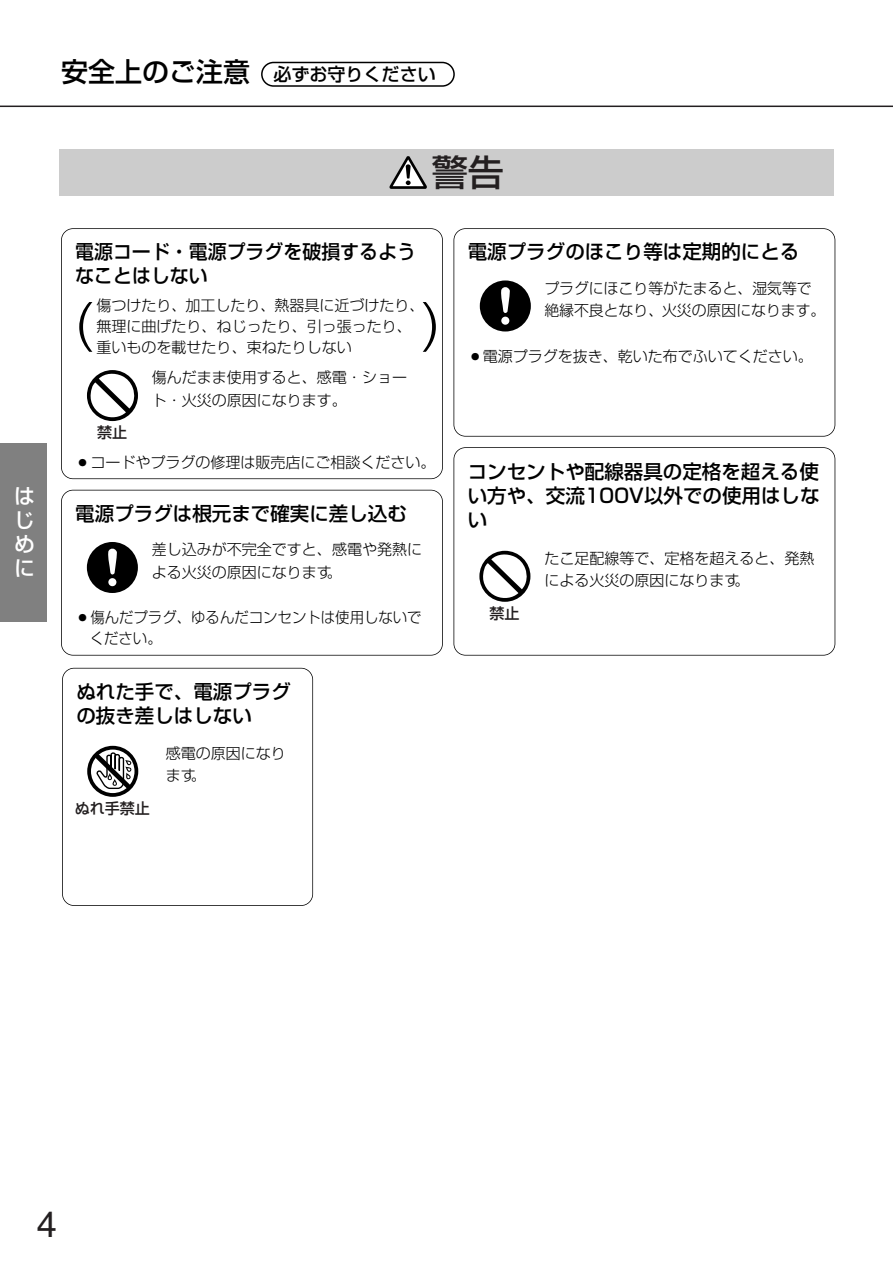
<style>
.page{position:relative;width:893px;height:1263px;background:#fff}
.page>*{position:absolute;margin:0;border:0;box-sizing:border-box;transform-origin:0 0}
.t1{font:300 54px "Shin Go";color:#000}
.t2{font:500 36px "Shin Go";color:#231f20}
.t3{font:36px "Helvetica";color:#231f20}
.t4{font:500 27px "Shin Go";color:#000}
.t5{font:500 21px/24px "Shin Go";color:#fff;text-align:justify}
.t6{font:500 19.5px/24px "Shin Go";color:#000}
.t7{font:500 18px "Shin Go";color:#000}
.t8{font:300 15px/22.5px "Shin Go";color:#000}
.t9{font:300 15px/21px "Shin Go";color:#000;scale:.96 1}
.t10{font:500 15px "Shin Go";color:#231f20}
</style>
<div class="page">
<hr style="left:0;top:106px;width:892px;height:1px;background:#231f20">
<div style="left:0;top:443px;width:47px;height:179px;background:#808080"></div>
<div style="left:60px;top:149px;width:773px;height:47px;background:#ccc"></div>
<svg style="left:389px;top:156px;width:38px;height:33px"></svg>
<div style="left:61px;top:228px;width:382px;height:251px;border:2px solid #000;border-radius:12px"></div>
<svg style="left:87px;top:370px;width:51px;height:51px"></svg>
<svg style="left:90px;top:373px;width:45px;height:46px"></svg>
<div style="left:453px;top:228px;width:382px;height:209px;border:2px solid #000;border-radius:12px"></div>
<div style="left:480px;top:280px;width:51px;height:52px;background:#000;border-radius:50%"></div>
<div style="left:501px;top:317px;width:8px;height:8px;background:#fff;border-radius:50%"></div>
<svg style="left:501px;top:287px;width:9px;height:26px"></svg>
<div style="left:453px;top:447px;width:382px;height:209px;border:2px solid #000;border-radius:12px"></div>
<svg style="left:479px;top:551px;width:51px;height:51px"></svg>
<svg style="left:482px;top:553px;width:45px;height:46px"></svg>
<div style="left:61px;top:490px;width:382px;height:166px;border:2px solid #000;border-radius:12px"></div>
<div style="left:87px;top:542px;width:51px;height:51px;background:#000;border-radius:50%"></div>
<div style="left:108px;top:578px;width:8px;height:8px;background:#fff;border-radius:50%"></div>
<svg style="left:108px;top:548px;width:9px;height:27px"></svg>
<svg style="left:261px;top:62px;width:194px;height:25px"></svg>
<div style="left:62px;top:668px;width:251px;height:238px;border:2px solid #000;border-radius:12px"></div>
<svg style="left:87px;top:746px;width:51px;height:51px"></svg>
<h3 class="t4" style="left:61px;top:62px;width:191px">安全上のご注意</h3>
<p class="t7" style="left:273px;top:67px;width:163px">必ずお守りください</p>
<h2 class="t2" style="left:432px;top:159px;width:74px">警告</h2>
<h3 class="t5" style="left:14px;top:487px;width:22px">はじめに</h3>
<h3 class="t6" style="left:75px;top:242px;width:342px">電源コード・電源プラグを破損するようなことはしない</h3>
<p class="t8" style="left:97px;top:297px;width:329px;line-height:21px">傷つけたり、加工したり、熱器具に近づけたり、無理に曲げたり、ねじったり、引っ張ったり、</p>
<h1 class="t1" style="left:74px;top:304px;width:21px">(</h1>
<h1 class="t1" style="left:421px;top:304px;width:21px">)</h1>
<p class="t8" style="left:97px;top:338px;width:256px">重いものを載せたり、束ねたりしない</p>
<p class="t10" style="left:97px;top:427px;width:32px">禁止</p>
<p class="t8" style="left:152px;top:368px;width:256px">傷んだまま使用すると、感電・ショート・火災の原因になります。</p>
<p class="t8" style="left:75px;top:453px;width:361px">○コードやプラグの修理は販売店にご相談ください。</p>
<h3 class="t6" style="left:75px;top:504px;width:333px">電源プラグは根元まで確実に差し込む</h3>
<p class="t8" style="left:152px;top:540px;width:271px">差し込みが不完全ですと、感電や発熱による火災の原因になります。</p>
<p class="t9" style="left:90px;top:609px;width:347px;text-indent:-14px">○傷んだプラグ、ゆるんだコンセントは使用しないでください。</p>
<h3 class="t6" style="left:76px;top:682px;width:216px">ぬれた手で、電源プラグの抜き差しはしない</h3>
<p class="t10" style="left:75px;top:802px;width:77px">ぬれ手禁止</p>
<p class="t8" style="left:166px;top:744px;width:121px">感電の原因になります。</p>
<h3 class="t6" style="left:468px;top:242px;width:333px">電源プラグのほこり等は定期的にとる</h3>
<p class="t8" style="left:544px;top:279px;width:282px">プラグにほこり等がたまると、湿気等で絶縁不良となり、火災の原因になります。</p>
<p class="t8" style="left:468px;top:347px;width:346px">○電源プラグを抜き、乾いた布でふいてください。</p>
<h3 class="t6" style="left:468px;top:462px;width:353px;text-align:justify">コンセントや配線器具の定格を超える使い方や、交流100V以外での使用はしない</h3>
<p class="t10" style="left:489px;top:607px;width:32px">禁止</p>
<p class="t8" style="left:544px;top:549px;width:272px">たこ足配線等で、定格を超えると、発熱による火災の原因になります。</p>
<h2 class="t3" style="left:37px;top:1211px;width:22px">4</h2>
</div>
